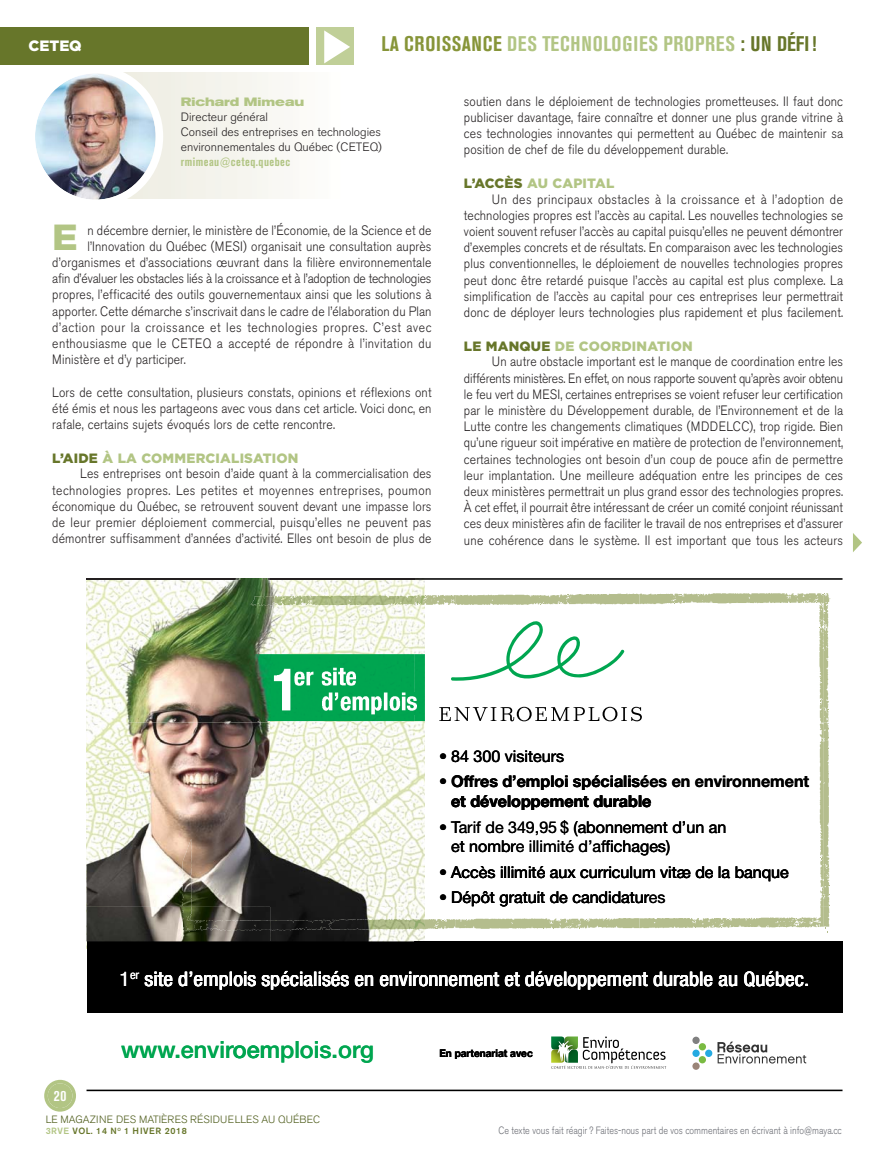
<style>
.page{position:relative;width:891px;height:1161px;background:#fff}
.page>*{position:absolute;margin:0;border:0;box-sizing:border-box;transform-origin:0 0}
.t1{font:700 expanded 36px "Akzidenz Grotesk BE";color:#b2c584;scale:.8 1}
.t2{font:500 23.7px "Helvetica Neue LT Std";color:#00a650}
.t3{font:700 condensed 21px "Akzidenz Grotesk BE";letter-spacing:.035em;color:#b2c584}
.t4{font:condensed 19.95px "Helvetica Neue LT Std";color:#fff;scale:1.09 1}
.t5{font:16.35px "Helvetica Neue LT Std";color:#000}
.t6{font:700 16.35px "Helvetica Neue LT Std";color:#000}
.t7{font:900 15px "Gotham HTF";color:#fff}
.t8{font:700 condensed 15px "Akzidenz Grotesk BE";color:#fff}
.t9{font:300 13.5px/16.2px "Akzidenz Grotesk BE";letter-spacing:.01em;color:#231f20;text-align:justify;scale:.9 1}
.t10{font:300 13.5px "Akzidenz Grotesk BE";letter-spacing:-.01em;color:#231f20;scale:.9 1}
.t11{font:900 13.5px "Gotham HTF";letter-spacing:.015em;color:#b2c584}
.t12{font:300 13.5px "Akzidenz Grotesk BE";letter-spacing:.045em;color:#231f20;scale:.9 1}
.t13{font:300 13.5px "Akzidenz Grotesk BE";letter-spacing:.03em;color:#231f20;scale:.9 1}
.t14{font:300 12px/15px "Akzidenz Grotesk BE";color:#231f20}
.t15{font:700 condensed 12px "Akzidenz Grotesk BE";letter-spacing:.04em;color:#b2c584}
.t16{font:700 expanded 12px "Akzidenz Grotesk BE";color:#b2c584}
.t17{font:condensed 11.7px "Helvetica Neue LT Std";color:#fff;scale:1.09 1}
.t18{font:700 10.8px "Helvetica Neue LT Std";color:#000;scale:.94 1}
.t19{font:300 10.5px "Akzidenz Grotesk BE";color:#686a71;scale:.85 1}
.t20{font:300 10.5px "Akzidenz Grotesk BE";color:#4f5d1c}
.t21{font:500 9px "Akzidenz Grotesk BE";letter-spacing:.055em;color:#67762a}
.s1{color:#879539}
.s2{color:#67762a}
.s3{color:#b2c584}
</style>
<div class="page">
<div style="left:0;top:27px;width:309px;height:38px;background:#67762a"></div>
<div style="left:316px;top:27px;width:38px;height:38px;background:#c0cf98"></div>
<svg style="left:324px;top:30px;width:26px;height:33px"></svg>
<img style="left:35px;top:72px;width:128px;height:128px">
<svg style="left:44px;top:1080px;width:32px;height:32px"></svg>
<img style="left:87px;top:580px;width:338px;height:362px">
<hr style="left:87px;top:1090px;width:756px;height:1px;background:#000">
<hr style="left:87px;top:578px;width:756px;height:2px;background:#000">
<svg style="left:718px;top:1042px;width:88px;height:22px"></svg>
<div style="left:705px;top:1050px;width:7px;height:7px;background:#25aae1;border-radius:50%"></div>
<div style="left:699px;top:1056px;width:7px;height:7px;background:#7abb42;border-radius:50%"></div>
<div style="left:692px;top:1062px;width:8px;height:8px;background:#9b8578;border-radius:50%"></div>
<div style="left:692px;top:1050px;width:8px;height:7px;background:#25aae1;border-radius:50%"></div>
<div style="left:692px;top:1037px;width:8px;height:7px;background:#808080;border-radius:50%"></div>
<div style="left:699px;top:1043px;width:7px;height:7px;background:#7abb42;border-radius:50%"></div>
<img style="left:551px;top:1036px;width:27px;height:1px">
<svg style="left:551px;top:1037px;width:115px;height:32px"></svg>
<div style="left:87px;top:942px;width:756px;height:71px;background:#000"></div>
<img style="left:87px;top:578px;width:184px;height:145px">
<img style="left:251px;top:596px;width:20px;height:10px">
<img style="left:225px;top:654px;width:46px;height:67px">
<img style="left:271px;top:578px;width:143px;height:2px">
<img style="left:271px;top:604px;width:139px;height:303px">
<img style="left:322px;top:692px;width:88px;height:23px">
<img style="left:274px;top:669px;width:17px;height:42px">
<img style="left:323px;top:708px;width:87px;height:7px">
<img style="left:322px;top:667px;width:34px;height:13px">
<img style="left:322px;top:680px;width:34px;height:6px">
<img style="left:182px;top:839px;width:10px;height:34px">
<img style="left:87px;top:873px;width:184px;height:34px">
<svg style="left:214px;top:921px;width:2px;height:6px"></svg>
<svg style="left:183px;top:917px;width:6px;height:4px"></svg>
<img style="left:87px;top:927px;width:327px;height:14px">
<svg style="left:853px;top:533px;width:9px;height:19px"></svg>
<svg style="left:410px;top:593px;width:421px;height:339px"></svg>
<p class="t7" style="left:29px;top:40px;width:55px">CETEQ</p>
<h3 class="t3" style="left:382px;top:36px;width:436px"><span class="s1">LA CROISSANCE</span> DES TECHNOLOGIES PROPRES <span class="s2">: UN DÉFI!</span></h3>
<p class="t16" style="left:181px;top:97px;width:125px">Richard Mimeau</p>
<p class="t14" style="left:181px;top:110px;width:203px">Directeur général<br>Conseil des entreprises en technologies environnementales du Québec (CETEQ)</p>
<p class="t15" style="left:181px;top:157px;width:111px">rmimeau@ceteq.quebec</p>
<p class="t9" style="left:87px;top:223px;width:384px">n décembre dernier, le ministère de l’Économie, de la Science et de</p>
<p class="t9" style="left:87px;top:240px;width:384px">l’Innovation du Québec (MESI) organisait une consultation auprès</p>
<p class="t9" style="left:52px;top:256px;width:423px">d’organismes et d’associations œuvrant dans la filière environnementale</p>
<p class="t10" style="left:52px;top:274px;width:423px">afin d’évaluer les obstacles liés à la croissance et à l’adoption de technologies</p>
<p class="t9" style="left:52px;top:288px;width:423px">propres, l’efficacité des outils gouvernementaux ainsi que les solutions à</p>
<p class="t9" style="left:52px;top:304px;width:423px">apporter. Cette démarche s’inscrivait dans le cadre de l’élaboration du Plan</p>
<p class="t12" style="left:52px;top:322px;width:423px">d’action pour la croissance et les technologies propres. C’est avec</p>
<p class="t13" style="left:52px;top:339px;width:423px">enthousiasme que le CETEQ a accepté de répondre à l’invitation du</p>
<p class="t9" style="left:52px;top:353px;width:150px">Ministère et d’y participer.</p>
<p class="t9" style="left:52px;top:385px;width:423px">Lors de cette consultation, plusieurs constats, opinions et réflexions ont été émis et nous les partageons avec vous dans cet article. Voici donc, en rafale, certains sujets évoqués lors de cette rencontre.</p>
<p class="t11" style="left:52px;top:453px;width:248px"><span class="s2">L’AIDE</span> À LA COMMERCIALISATION</p>
<p class="t9" style="left:52px;top:467px;width:423px;text-indent:28px">Les entreprises ont besoin d’aide quant à la commercialisation des technologies propres. Les petites et moyennes entreprises, poumon économique du Québec, se retrouvent souvent devant une impasse lors de leur premier déploiement commercial, puisqu’elles ne peuvent pas démontrer suffisamment d’années d’activité. Elles ont besoin de plus de</p>
<h1 class="t1" style="left:53px;top:224px;width:31px">E</h1>
<p class="t9" style="left:464px;top:95px;width:423px">soutien dans le déploiement de technologies prometteuses. Il faut donc publiciser davantage, faire connaître et donner une plus grande vitrine à ces technologies innovantes qui permettent au Québec de maintenir sa position de chef de file du développement durable.</p>
<p class="t11" style="left:464px;top:178px;width:152px"><span class="s2">L’ACCÈS</span> AU CAPITAL</p>
<p class="t9" style="left:464px;top:193px;width:423px;text-indent:28px">Un des principaux obstacles à la croissance et à l’adoption de technologies propres est l’accès au capital. Les nouvelles technologies se voient souvent refuser l’accès au capital puisqu’elles ne peuvent démontrer d’exemples concrets et de résultats. En comparaison avec les technologies plus conventionnelles, le déploiement de nouvelles technologies propres peut donc être retardé puisque l’accès au capital est plus complexe. La simplification de l’accès au capital pour ces entreprises leur permettrait donc de déployer leurs technologies plus rapidement et plus facilement.</p>
<p class="t11" style="left:464px;top:341px;width:230px"><span class="s2">LE MANQUE</span> DE COORDINATION</p>
<p class="t9" style="left:464px;top:355px;width:423px;text-indent:28px">Un autre obstacle important est le manque de coordination entre les différents ministères. En effet, on nous rapporte souvent qu’après avoir obtenu le feu vert du MESI, certaines entreprises se voient refuser leur certification par le ministère du Développement durable, de l’Environnement et de la Lutte contre les changements climatiques (MDDELCC), trop rigide. Bien qu’une rigueur soit impérative en matière de protection de l’environnement, certaines technologies ont besoin d’un coup de pouce afin de permettre leur implantation. Une meilleure adéquation entre les principes de ces deux ministères permettrait un plus grand essor des technologies propres.<br>À cet effet, il pourrait être intéressant de créer un comité conjoint réunissant ces deux ministères afin de faciliter le travail de nos entreprises et d’assurer une cohérence dans le système. Il est important que tous les acteurs</p>
<p class="t5" style="left:451px;top:750px;width:114px">84 300 visiteurs</p>
<p class="t6" style="left:451px;top:772px;width:360px">Offres d’emploi spécialisées en environnement</p>
<p class="t6" style="left:451px;top:792px;width:202px">et développement durable</p>
<p class="t5" style="left:451px;top:821px;width:277px">Tarif de 349,95 $ (abonnement d’un an</p>
<p class="t5" style="left:451px;top:841px;width:221px">et nombre illimité d’affichages)</p>
<p class="t5" style="left:451px;top:866px;width:339px">Accès illimité aux curriculum vitæ de la banque</p>
<p class="t5" style="left:451px;top:892px;width:216px">Dépôt gratuit de candidatures</p>
<h3 class="t4" style="left:145px;top:967px;width:611px">site d’emplois spécialisés en environnement et développement durable au Québec.</h3>
<h3 class="t4" style="left:120px;top:967px;width:11px">1</h3>
<p class="t17" style="left:130px;top:968px;width:10px">er</p>
<p class="t8" style="left:54px;top:1090px;width:14px">20</p>
<h2 class="t2" style="left:121px;top:1036px;width:255px">www.enviroemplois.org</h2>
<p class="t20" style="left:46px;top:1116px;width:276px">LE MAGAZINE DES MATIÈRES RÉSIDUELLES AU QUÉBEC</p>
<p class="t21" style="left:46px;top:1128px;width:143px"><span class="s3">3RVE</span> VOL. 14 N<sup>O</sup> 1 HIVER 2018</p>
<p class="t18" style="left:439px;top:1047px;width:101px">En partenariat avec</p>
<p class="t19" style="left:499px;top:1126px;width:406px">Ce texte vous fait réagir ? Faites-nous part de vos commentaires en écrivant à info@maya.cc</p>
</div>
